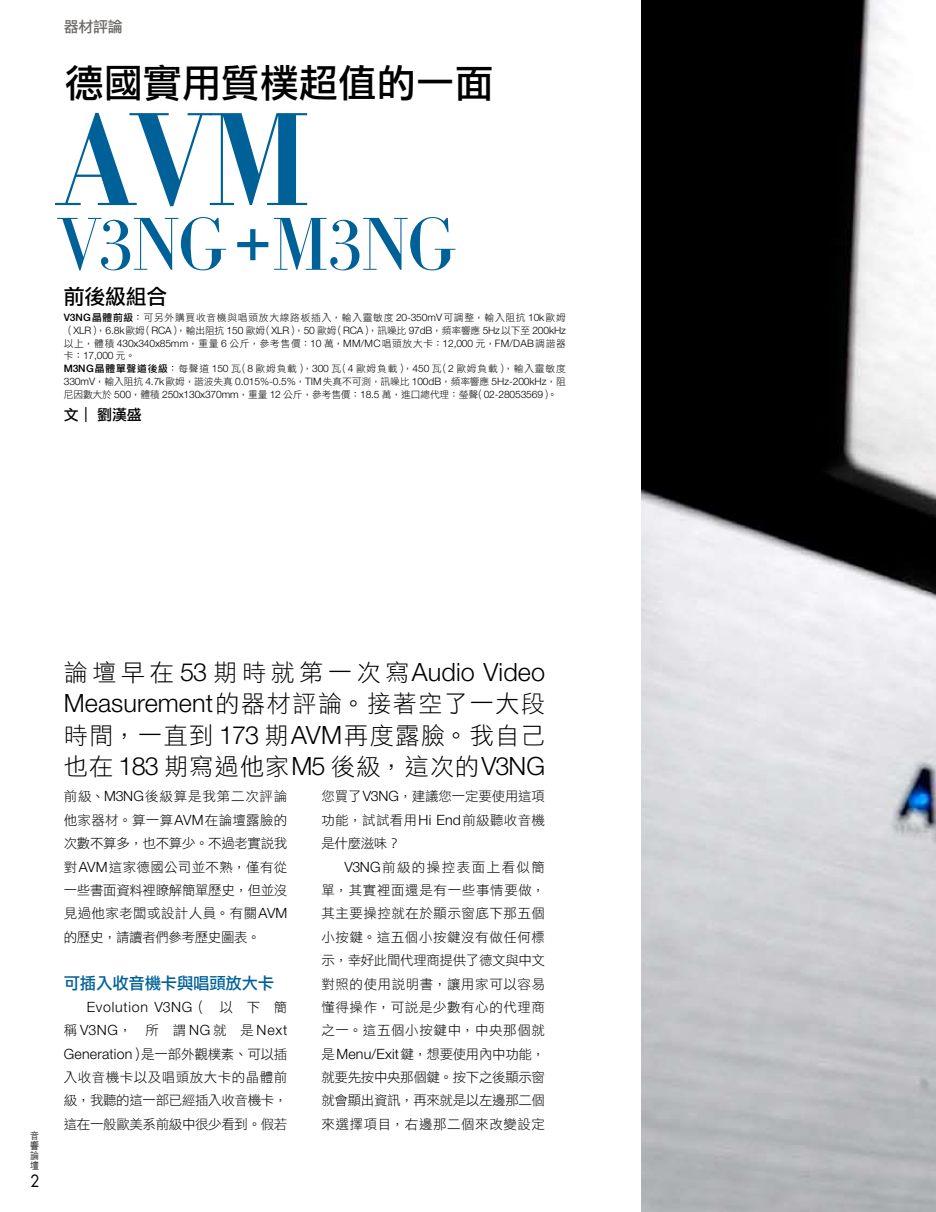
<style>
.page{position:relative;width:936px;height:1212px;background:#fff}
.page>*{position:absolute;margin:0;border:0;box-sizing:border-box;transform-origin:0 0}
.t1{font:500 127.5px "Bodoxi";color:#006198}
.t2{font:72px "Bodoxi";letter-spacing:-.05em;color:#006198}
.t3{font:39px "DF Li Hei Std W5";color:#000}
.t4{font:300 25.2px "Helvetica Neue";letter-spacing:.005em;color:#000}
.t5{font:24px/31.5px "DF Li Hei Std W3";letter-spacing:.065em;color:#000;text-align:justify}
.t6{font:21px "DF Li Hei Std W5";letter-spacing:-.015em;color:#000}
.t7{font:16.5px "DF Li Hei Std W5";letter-spacing:-.02em;color:#006198}
.t8{font:15px "DF Li Hei Std W5";color:#000}
.t9{font:15px "DF Li Hei Std W5";color:#6d6b69}
.t10{font:300 14.1px/23.4px "Helvetica Neue";letter-spacing:.055em;color:#000;text-align:right}
.t11{font:13.5px/23.4px "DF Li Hei Std W3";letter-spacing:-.025em;color:#000;text-align:justify}
.t12{font:300 10.2px/12.8px "Helvetica Neue";letter-spacing:-.015em;color:#000;text-align:justify}
.t13{font:9.9px/10.2px "DF Hei Lt HK BF";color:#000;text-align:justify;scale:.91 1}
.t14{font:9.75px "DF Li Hei Std W3";letter-spacing:.075em;color:#000}
.s1{font-family:"Helvetica Neue";font-weight:500;font-size:10.2px}
.s2{font-family:"DF Li Hei Std W5"}
.s3{font-family:"Helvetica Neue";font-weight:300;font-size:10.2px}
.s4{font-family:"DF Li Hei Std W3";font-weight:400;font-size:9.75px}
.s5{font-family:"DF Li Hei Std W3";font-weight:400;font-size:24px}
.s6{font-family:"Helvetica Neue";font-weight:300;font-size:25.2px}
.s7{font-family:"Helvetica Neue";font-weight:300;font-size:14.1px}
.s8{font-family:"DF Li Hei Std W3";font-weight:400;font-size:13.5px}
</style>
<div class="page">
<img style="left:641px;top:0;width:294px;height:1212px">
<p class="t9" style="left:64px;top:19px;width:61px">器材評論</p>
<h3 class="t3" style="left:65px;top:62px;width:430px">德國實用質樸超值的一面</h3>
<h1 class="t1" style="left:58px;top:85px;width:254px">AVM</h1>
<h2 class="t2" style="left:58px;top:203px;width:398px">V3NG +M3NG</h2>
<h3 class="t6" style="left:64px;top:285px;width:105px">前後級組合</h3>
<p class="t14" style="left:64px;top:312px;width:503px"><span class="s1">V3NG</span><span class="s2">晶體前級</span>：可另外購買收音機與唱頭放大線路板插入，輸入靈敏度 <span class="s3">20-350mV</span>可調整，輸入阻抗 <span class="s3">10k</span>歐姆</p>
<p class="t12" style="left:64px;top:323px;width:503px"><span class="s4">（</span>XLR<span class="s4">），</span>6.8k<span class="s4">歐姆（</span>RCA<span class="s4">），輸出阻抗</span> 150 <span class="s4">歐姆（</span>XLR<span class="s4">），</span>50 <span class="s4">歐姆（</span>RCA<span class="s4">），訊噪比</span> 97dB<span class="s4">，頻率響應</span> 5Hz<span class="s4">以下至</span> 200kHz<span class="s4">以上，體積</span> 430x340x85mm<span class="s4">，重量</span> 6 <span class="s4">公斤，參考售價：</span>10 <span class="s4">萬，</span>MM/MC<span class="s4">唱頭放大卡：</span>12,000 <span class="s4">元，</span>FM/DAB<span class="s4">調諧器卡：</span>17,000 <span class="s4">元。</span></p>
<p class="t14" style="left:64px;top:363px;width:503px"><span class="s1">M3NG</span><span class="s2">晶體單聲道後級</span>：每聲道 <span class="s3">150</span> 瓦（<span class="s3">8</span> 歐姆負載），<span class="s3">300</span> 瓦（<span class="s3">4</span> 歐姆負載），<span class="s3">450</span> 瓦（<span class="s3">2</span> 歐姆負載），輸入靈敏度</p>
<p class="t12" style="left:64px;top:374px;width:503px">330mV<span class="s4">，輸入阻抗</span> 4.7k<span class="s4">歐姆，諧波失真</span> 0.015%-0.5%<span class="s4">，</span>TIM<span class="s4">失真不可測，訊噪比</span> 100dB<span class="s4">，頻率響應</span> 5Hz-200kHz<span class="s4">，阻尼因數大於</span> 500<span class="s4">，體積</span> 250x130x370mm<span class="s4">，重量</span> 12 <span class="s4">公斤，參考售價：</span>18.5 <span class="s4">萬，進口總代理：瑩聲（</span>02-28053569<span class="s4">）。</span></p>
<p class="t8" style="left:64px;top:407px;width:79px">文∣ 劉漢盛</p>
<p class="t13" style="left:30px;top:1130px;width:11px">音響論壇</p>
<h3 class="t4" style="left:64px;top:656px;width:483px"><span class="s5">論壇早在</span>53<span class="s5">期時就第一次寫</span>Audio Video</h3>
<h3 class="t5" style="left:64px;top:688px;width:483px"><span class="s6">Measurement</span>的器材評論。接著空了一大段時間，一直到 <span class="s6">173</span> 期<span class="s6">AVM</span>再度露臉。我自己也在 <span class="s6">183</span> 期寫過他家<span class="s6">M5</span> 後級，這次的<span class="s6">V3NG</span></h3>
<p class="t11" style="left:64px;top:785px;width:225px">前級、<span class="s7">M3NG</span>後級算是我第二次評論他家器材。算一算<span class="s7">AVM</span>在論壇露臉的次數不算多，也不算少。不過老實說我對<span class="s7">AVM</span>這家德國公司並不熟，僅有從一些書面資料裡瞭解簡單歷史，但並沒見過他家老闆或設計人員。有關<span class="s7">AVM</span>的歷史，請讀者們參考歷史圖表。</p>
<p class="t7" style="left:64px;top:974px;width:212px">可插入收音機卡與唱頭放大卡</p>
<p class="t10" style="left:64px;top:995px;width:225px">Evolution V3NG<span class="s8">（ 以 下 簡<br>稱</span> V3NG<span class="s8">， 所 謂</span> NG <span class="s8">就 是</span> Next</p>
<p class="t11" style="left:64px;top:1042px;width:225px"><span class="s7">Generation</span>）是一部外觀樸素、可以插入收音機卡以及唱頭放大卡的晶體前級，我聽的這一部已經插入收音機卡，這在一般歐美系前級中很少看到。假若</p>
<p class="t11" style="left:321px;top:785px;width:225px">您買了<span class="s7">V3NG</span>，建議您一定要使用這項功能，試試看用<span class="s7">Hi End</span>前級聽收音機是什麼滋味？</p>
<p class="t11" style="left:321px;top:855px;width:225px;text-indent:23px"><span class="s7">V3NG</span>前級的操控表面上看似簡單，其實裡面還是有一些事情要做，其主要操控就在於顯示窗底下那五個小按鍵。這五個小按鍵沒有做任何標示，幸好此間代理商提供了德文與中文對照的使用說明書，讓用家可以容易懂得操作，可說是少數有心的代理商之一。這五個小按鍵中，中央那個就是<span class="s7">Menu/Exit</span>鍵，想要使用內中功能，就要先按中央那個鍵。按下之後顯示窗就會顯出資訊，再來就是以左邊那二個來選擇項目，右邊那二個來改變設定</p>
</div>
